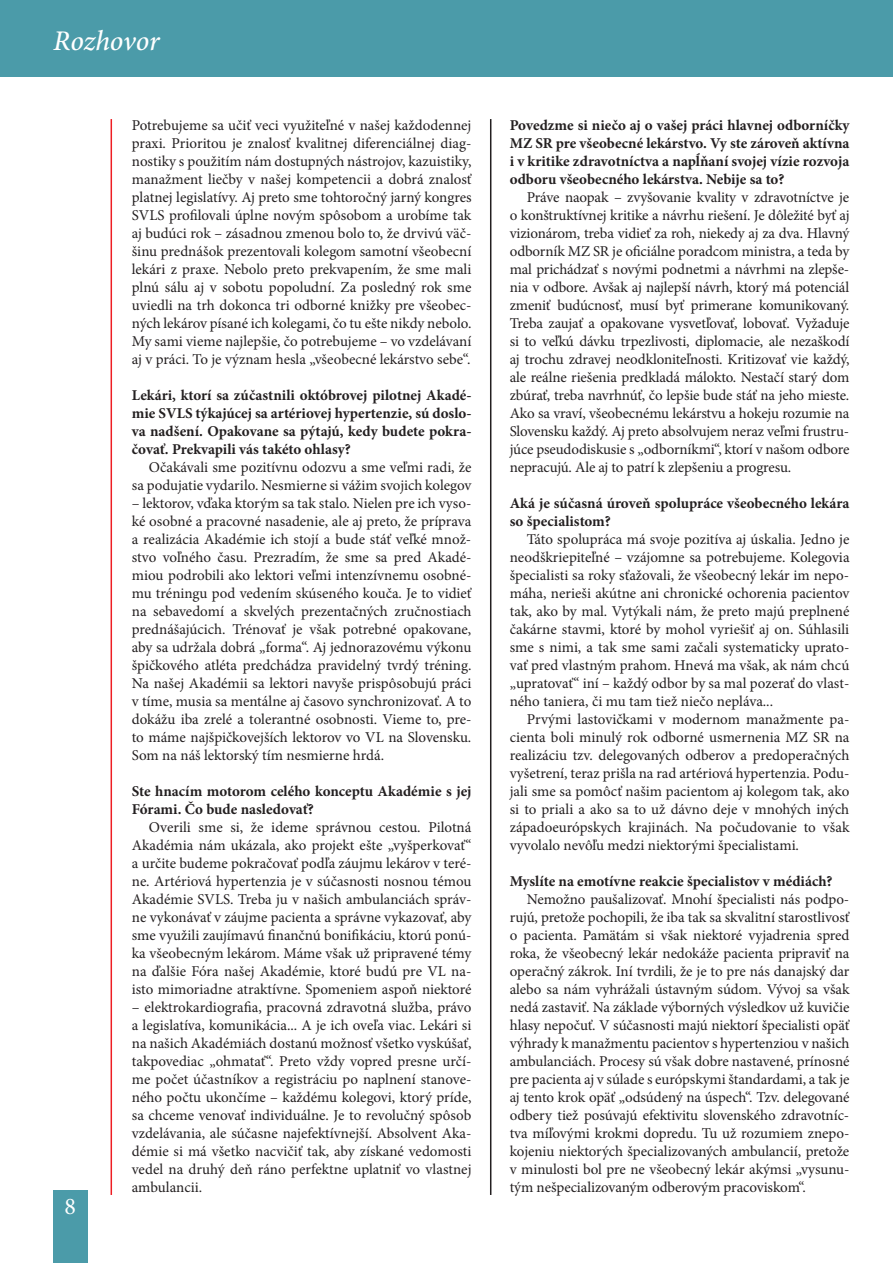
<style>
.page{position:relative;width:893px;height:1263px;background:#fff}
.page>*{position:absolute;margin:0;border:0;box-sizing:border-box;transform-origin:0 0}
.t1{font:italic 500 28.5px "Minion Pro";letter-spacing:-.005em;color:#fff}
.t2{font:24px "Minion Pro";color:#fff}
.t3{font:15px/18px "Minion Pro";color:#231f20;text-align:justify}
.t4{font:700 15px/18px "Minion Pro";color:#231f20;text-align:justify}
</style>
<div class="page">
<div style="left:53px;top:1191px;width:34px;height:72px;background:#4b9ba9"></div>
<div style="left:0;top:0;width:893px;height:77px;background:#4b9ba9"></div>
<hr style="left:111px;top:119px;width:1px;height:1076px;background:#ee1d23">
<hr style="left:490px;top:119px;width:1px;height:1076px;background:#231f20">
<h1 class="t1" style="left:53px;top:30px;width:108px">Rozhovor</h1>
<h2 class="t2" style="left:64px;top:1196px;width:13px">8</h2>
<p class="t3" style="left:132px;top:117px;width:341px">Potrebujeme sa učiť veci využiteľné v našej každodennej praxi. Prioritou je znalosť kvalitnej diferenciálnej diag&shy;nostiky s použitím nám dostupných nástrojov, kazuistiky, manažment liečby v našej kompetencii a dobrá znalosť platnej legislatívy. Aj preto sme tohtoročný jarný kongres SVLS profilovali úplne novým spôsobom a urobíme tak aj budúci rok – zásadnou zmenou bolo to, že drvivú väč&shy;šinu prednášok prezentovali kolegom samotní všeobecní lekári z praxe. Nebolo preto prekvapením, že sme mali plnú sálu aj v sobotu popoludní. Za posledný rok sme uviedli na trh dokonca tri odborné knižky pre všeobec&shy;ných lekárov písané ich kolegami, čo tu ešte nikdy nebolo.<br>My sami vieme najlepšie, čo potrebujeme – vo vzdelávaní aj v práci. To je význam hesla „všeobecné lekárstvo sebe“.</p>
<p class="t4" style="left:132px;top:387px;width:341px">Lekári, ktorí sa zúčastnili októbrovej pilotnej Akadé&shy;mie SVLS týkajúcej sa artériovej hypertenzie, sú doslo&shy;va nadšení. Opakovane sa pýtajú, kedy budete pokra&shy;čovať. Prekvapili vás takéto ohlasy?</p>
<p class="t3" style="left:132px;top:459px;width:341px;text-align:right">Očakávali sme pozitívnu odozvu a sme veľmi radi, že<br>sa podujatie vydarilo. Nesmierne si vážim svojich kolegov</p>
<p class="t3" style="left:132px;top:495px;width:341px">– lektorov, vďaka ktorým sa tak stalo. Nielen pre ich vyso&shy;ké osobné a pracovné nasadenie, ale aj preto, že príprava a realizácia Akadémie ich stojí a bude stáť veľké množ&shy;stvo voľného času. Prezradím, že sme sa pred Akadé&shy;miou podrobili ako lektori veľmi intenzívnemu osobné&shy;mu tréningu pod vedením skúseného kouča. Je to vidieť na sebavedomí a skvelých prezentačných zručnostiach prednášajúcich. Trénovať je však potrebné opakovane, aby sa udržala dobrá „forma“. Aj jednorazovému výkonu špičkového atléta predchádza pravidelný tvrdý tréning.<br>Na našej Akadémii sa lektori navyše prispôsobujú práci v tíme, musia sa mentálne aj časovo synchronizovať. A to dokážu iba zrelé a tolerantné osobnosti. Vieme to, pre&shy;to máme najšpičkovejších lektorov vo VL na Slovensku.<br>Som na náš lektorský tím nesmierne hrdá.</p>
<p class="t4" style="left:132px;top:783px;width:341px">Ste hnacím motorom celého konceptu Akadémie s jej<br>Fórami. Čo bude nasledovať?</p>
<p class="t3" style="left:132px;top:819px;width:341px;text-indent:17px">Overili sme si, že ideme správnou cestou. Pilotná Akadémia nám ukázala, ako projekt ešte „vyšperkovať“ a určite budeme pokračovať podľa záujmu lekárov v teré&shy;ne. Artériová hypertenzia je v súčasnosti nosnou témou Akadémie SVLS. Treba ju v našich ambulanciách správ&shy;ne vykonávať v záujme pacienta a správne vykazovať, aby sme využili zaujímavú finančnú bonifikáciu, ktorú ponú&shy;ka všeobecným lekárom. Máme však už pripravené témy na ďalšie Fóra našej Akadémie, ktoré budú pre VL na&shy;isto mimoriadne atraktívne. Spomeniem aspoň niektoré</p>
<p class="t3" style="left:132px;top:999px;width:341px">– elektrokardiografia, pracovná zdravotná služba, právo a legislatíva, komunikácia... A je ich oveľa viac. Lekári si na našich Akadémiách dostanú možnosť všetko vyskúšať, takpovediac „ohmatať“. Preto vždy vopred presne určí&shy;me počet účastníkov a registráciu po naplnení stanove&shy;ného počtu ukončíme – každému kolegovi, ktorý príde, sa chceme venovať individuálne. Je to revolučný spôsob vzdelávania, ale súčasne najefektívnejší. Absolvent Aka&shy;démie si má všetko nacvičiť tak, aby získané vedomosti vedel na druhý deň ráno perfektne uplatniť vo vlastnej ambulancii.</p>
<p class="t4" style="left:510px;top:117px;width:341px">Povedzme si niečo aj o vašej práci hlavnej odborníčky MZ SR pre všeobecné lekárstvo. Vy ste zároveň aktívna i v kritike zdravotníctva a napĺňaní svojej vízie rozvoja odboru všeobecného lekárstva. Nebije sa to?</p>
<p class="t3" style="left:510px;top:189px;width:341px;text-indent:17px">Práve naopak – zvyšovanie kvality v zdravotníctve je o konštruktívnej kritike a návrhu riešení. Je dôležité byť aj vizionárom, treba vidieť za roh, niekedy aj za dva. Hlavný odborník MZ SR je oficiálne poradcom ministra, a teda by mal prichádzať s novými podnetmi a návrhmi na zlepše&shy;nia v odbore. Avšak aj najlepší návrh, ktorý má potenciál zmeniť budúcnosť, musí byť primerane komunikovaný.<br>Treba zaujať a opakovane vysvetľovať, lobovať. Vyžaduje si to veľkú dávku trpezlivosti, diplomacie, ale nezaškodí aj trochu zdravej neodkloniteľnosti. Kritizovať vie každý, ale reálne riešenia predkladá málokto. Nestačí starý dom zbúrať, treba navrhnúť, čo lepšie bude stáť na jeho mieste.<br>Ako sa vraví, všeobecnému lekárstvu a hokeju rozumie na Slovensku každý. Aj preto absolvujem neraz veľmi frustru&shy;júce pseudodiskusie s „odborníkmi“, ktorí v našom odbore nepracujú. Ale aj to patrí k zlepšeniu a progresu.</p>
<p class="t4" style="left:510px;top:495px;width:341px">Aká je súčasná úroveň spolupráce všeobecného lekára so špecialistom?</p>
<p class="t3" style="left:510px;top:531px;width:341px;text-indent:17px">Táto spolupráca má svoje pozitíva aj úskalia. Jedno je neodškriepiteľné – vzájomne sa potrebujeme. Kolegovia špecialisti sa roky sťažovali, že všeobecný lekár im nepo&shy;máha, nerieši akútne ani chronické ochorenia pacientov tak, ako by mal. Vytýkali nám, že preto majú preplnené čakárne stavmi, ktoré by mohol vyriešiť aj on. Súhlasili sme s nimi, a tak sme sami začali systematicky uprato&shy;vať pred vlastným prahom. Hnevá ma však, ak nám chcú „upratovať“ iní – každý odbor by sa mal pozerať do vlast&shy;ného taniera, či mu tam tiež niečo nepláva...</p>
<p class="t3" style="left:510px;top:711px;width:341px;text-indent:17px">Prvými lastovičkami v modernom manažmente pa&shy;cienta boli minulý rok odborné usmernenia MZ SR na realizáciu tzv. delegovaných odberov a predoperačných vyšetrení, teraz prišla na rad artériová hypertenzia. Podu&shy;jali sme sa pomôcť našim pacientom aj kolegom tak, ako si to priali a ako sa to už dávno deje v mnohých iných západoeurópskych krajinách. Na počudovanie to však vyvolalo nevôľu medzi niektorými špecialistami.</p>
<p class="t4" style="left:510px;top:873px;width:324px">Myslíte na emotívne reakcie špecialistov v médiách?</p>
<p class="t3" style="left:510px;top:891px;width:341px;text-indent:17px">Nemožno paušalizovať. Mnohí špecialisti nás podpo&shy;rujú, pretože pochopili, že iba tak sa skvalitní starostlivosť o pacienta. Pamätám si však niektoré vyjadrenia spred roka, že všeobecný lekár nedokáže pacienta pripraviť na operačný zákrok. Iní tvrdili, že je to pre nás danajský dar alebo sa nám vyhrážali ústavným súdom. Vývoj sa však nedá zastaviť. Na základe výborných výsledkov už kuvičie hlasy nepočuť. V súčasnosti majú niektorí špecialisti opäť výhrady k manažmentu pacientov s hypertenziou v našich ambulanciách. Procesy sú však dobre nastavené, prínosné pre pacienta aj v súlade s európskymi štandardami, a tak je aj tento krok opäť „odsúdený na úspech“. Tzv. delegované odbery tiež posúvajú efektivitu slovenského zdravotníc&shy;tva míľovými krokmi dopredu. Tu už rozumiem znepo&shy;kojeniu niektorých špecializovaných ambulancií, pretože v minulosti bol pre ne všeobecný lekár akýmsi „vysunu&shy;tým nešpecializovaným odberovým pracoviskom“.</p>
</div>
